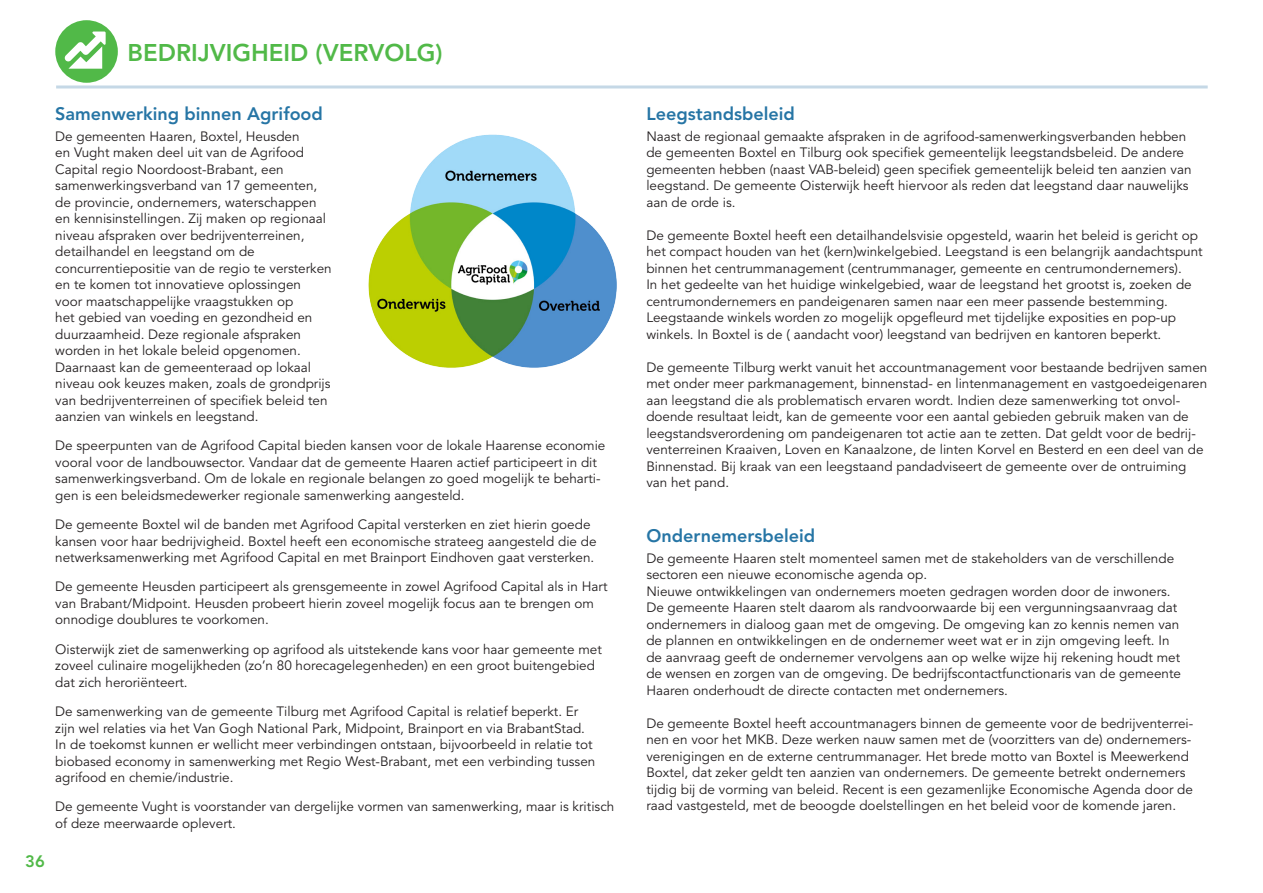
<style>
.page{position:relative;width:1263px;height:893px;background:#fff}
.page>*{position:absolute;margin:0;border:0;box-sizing:border-box;transform-origin:0 0}
.TH_Kop{font:800 24px "Avenir LT Std";color:#51b948}
.TH_Subkop{font:800 18px "Avenir LT Std";color:#2675a5}
.t1{font:800 16.5px "Avenir LT Std";color:#51b948}
.TH_Platte_tekst{font:13.5px/16.5px "Avenir LT Std";color:#231f20}
</style>
<div class="page">
<hr style="left:56px;top:85px;width:1152px;height:3px;background:#c5d8e6">
<div style="left:55px;top:20px;width:63px;height:63px;background:#51b948;border-radius:50%"></div>
<svg style="left:64px;top:32px;width:42px;height:37px"></svg>
<img style="left:368px;top:134px;width:249px;height:234px">
<p class="TH_Kop" style="left:128px;top:38px;width:317px">BEDRIJVIGHEID (VERVOLG)</p>
<p class="t1" style="left:25px;top:852px;width:21px">36</p>
<p class="TH_Subkop" style="left:55px;top:103px;width:269px">Samenwerking binnen Agrifood</p>
<p class="TH_Platte_tekst" style="left:55px;top:128px;width:278px">De gemeenten Haaren, Boxtel, Heusden<br>en Vught maken deel uit van de Agrifood Capital regio Noordoost-Brabant, een samenwerkingsverband van 17 gemeenten, de provincie, ondernemers, waterschappen en kennisinstellingen. Zij maken op regionaal niveau afspraken over bedrijventerreinen, detailhandel en leegstand om de concurrentiepositie van de regio te versterken en te komen tot innovatieve oplossingen<br>voor maatschappelijke vraagstukken op<br>het gebied van voeding en gezondheid en duurzaamheid. Deze regionale afspraken worden in het lokale beleid opgenomen.<br>Daarnaast kan de gemeenteraad op lokaal niveau ook keuzes maken, zoals de grondprijs van bedrijventerreinen of specifiek beleid ten aanzien van winkels en leegstand.</p>
<p class="TH_Platte_tekst" style="left:55px;top:438px;width:552px">De speerpunten van de Agrifood Capital bieden kansen voor de lokale Haarense economie vooral voor de landbouwsector. Vandaar dat de gemeente Haaren actief participeert in dit samenwerkingsverband. Om de lokale en regionale belangen zo goed mogelijk te beharti&shy;gen is een beleidsmedewerker regionale samenwerking aangesteld.</p>
<p class="TH_Platte_tekst" style="left:55px;top:517px;width:543px">De gemeente Boxtel wil de banden met Agrifood Capital versterken en ziet hierin goede kansen voor haar bedrijvigheid. Boxtel heeft een economische strateeg aangesteld die de netwerksamenwerking met Agrifood Capital en met Brainport Eindhoven gaat versterken.</p>
<p class="TH_Platte_tekst" style="left:55px;top:579px;width:554px">De gemeente Heusden participeert als grensgemeente in zowel Agrifood Capital als in Hart van Brabant/Midpoint. Heusden probeert hierin zoveel mogelijk focus aan te brengen om onnodige doublures te voorkomen.</p>
<p class="TH_Platte_tekst" style="left:55px;top:641px;width:548px">Oisterwijk ziet de samenwerking op agrifood als uitstekende kans voor haar gemeente met zoveel culinaire mogelijkheden (zo’n 80 horecagelegenheden) en een groot buitengebied dat zich heroriënteert.</p>
<p class="TH_Platte_tekst" style="left:55px;top:703px;width:542px">De samenwerking van de gemeente Tilburg met Agrifood Capital is relatief beperkt. Er zijn wel relaties via het Van Gogh National Park, Midpoint, Brainport en via BrabantStad.<br>In de toekomst kunnen er wellicht meer verbindingen ontstaan, bijvoorbeeld in relatie tot biobased economy in samenwerking met Regio West-Brabant, met een verbinding tussen agrifood en chemie/industrie.</p>
<p class="TH_Platte_tekst" style="left:55px;top:799px;width:561px">De gemeente Vught is voorstander van dergelijke vormen van samenwerking, maar is kritisch of deze meerwaarde oplevert.</p>
<p class="TH_Subkop" style="left:646px;top:103px;width:150px">Leegstandsbeleid</p>
<p class="TH_Platte_tekst" style="left:646px;top:128px;width:547px">Naast de regionaal gemaakte afspraken in de agrifood-samenwerkingsverbanden hebben de gemeenten Boxtel en Tilburg ook specifiek gemeentelijk leegstandsbeleid. De andere gemeenten hebben (naast VAB-beleid) geen specifiek gemeentelijk beleid ten aanzien van leegstand. De gemeente Oisterwijk heeft hiervoor als reden dat leegstand daar nauwelijks aan de orde is.</p>
<p class="TH_Platte_tekst" style="left:646px;top:227px;width:558px">De gemeente Boxtel heeft een detailhandelsvisie opgesteld, waarin het beleid is gericht op het compact houden van het (kern)winkelgebied. Leegstand is een belangrijk aandachtspunt binnen het centrummanagement (centrummanager, gemeente en centrumondernemers).<br>In het gedeelte van het huidige winkelgebied, waar de leegstand het grootst is, zoeken de centrumondernemers en pandeigenaren samen naar een meer passende bestemming.<br>Leegstaande winkels worden zo mogelijk opgefleurd met tijdelijke exposities en pop-up winkels. In Boxtel is de ( aandacht voor) leegstand van bedrijven en kantoren beperkt.</p>
<p class="TH_Platte_tekst" style="left:646px;top:359px;width:562px">De gemeente Tilburg werkt vanuit het accountmanagement voor bestaande bedrijven samen met onder meer parkmanagement, binnenstad- en lintenmanagement en vastgoedeigenaren aan leegstand die als problematisch ervaren wordt. Indien deze samenwerking tot onvol&shy;doende resultaat leidt, kan de gemeente voor een aantal gebieden gebruik maken van de leegstandsverordening om pandeigenaren tot actie aan te zetten. Dat geldt voor de bedrij&shy;venterreinen Kraaiven, Loven en Kanaalzone, de linten Korvel en Besterd en een deel van de Binnenstad. Bij kraak van een leegstaand pandadviseert de gemeente over de ontruiming van het pand.</p>
<p class="TH_Subkop" style="left:646px;top:525px;width:170px">Ondernemersbeleid</p>
<p class="TH_Platte_tekst" style="left:646px;top:550px;width:529px">De gemeente Haaren stelt momenteel samen met de stakeholders van de verschillende sectoren een nieuwe economische agenda op.</p>
<p class="TH_Platte_tekst" style="left:646px;top:583px;width:536px">Nieuwe ontwikkelingen van ondernemers moeten gedragen worden door de inwoners.<br>De gemeente Haaren stelt daarom als randvoorwaarde bij een vergunningsaanvraag dat ondernemers in dialoog gaan met de omgeving. De omgeving kan zo kennis nemen van de plannen en ontwikkelingen en de ondernemer weet wat er in zijn omgeving leeft. In de aanvraag geeft de ondernemer vervolgens aan op welke wijze hij rekening houdt met de wensen en zorgen van de omgeving. De bedrijfscontactfunctionaris van de gemeente Haaren onderhoudt de directe contacten met ondernemers.</p>
<p class="TH_Platte_tekst" style="left:646px;top:715px;width:548px">De gemeente Boxtel heeft accountmanagers binnen de gemeente voor de bedrijventerrei&shy;nen en voor het MKB. Deze werken nauw samen met de (voorzitters van de) ondernemers&shy;verenigingen en de externe centrummanager. Het brede motto van Boxtel is Meewerkend Boxtel, dat zeker geldt ten aanzien van ondernemers. De gemeente betrekt ondernemers tijdig bij de vorming van beleid. Recent is een gezamenlijke Economische Agenda door de raad vastgesteld, met de beoogde doelstellingen en het beleid voor de komende jaren.</p>
</div>
